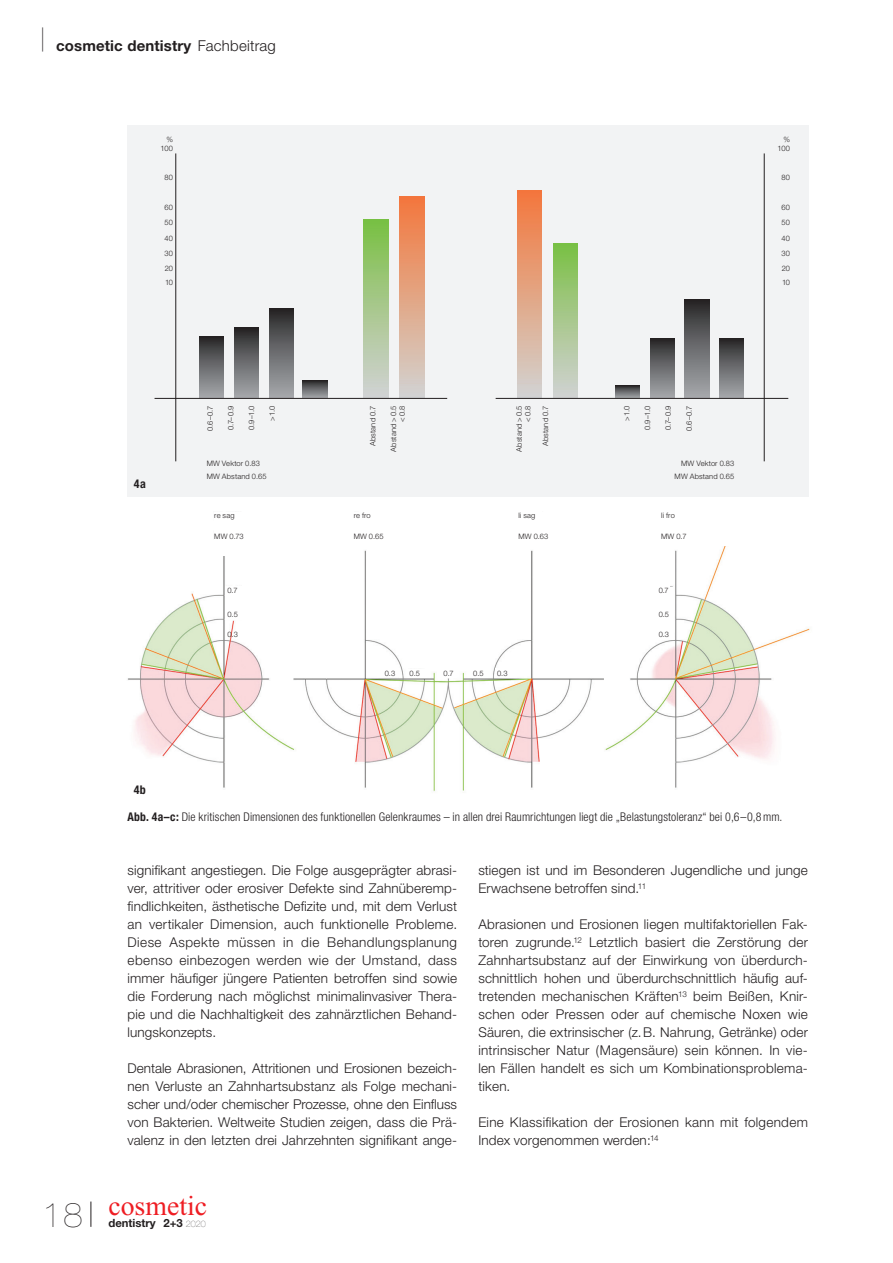
<style>
.page{position:relative;width:893px;height:1263px;background:#fff}
.page>*{position:absolute;margin:0;border:0;box-sizing:border-box;transform-origin:0 0}
.t1{font:27.75px "Times New Roman";color:#ee1d23}
.t2{font:700 15px "Helvetica Neue";letter-spacing:.01em;color:#231f20}
.Content{font:300 13.5px/18px "Helvetica Neue";letter-spacing:.01em;color:#231f20}
.t3{font:300 condensed 12px "Helvetica Neue";letter-spacing:.005em;color:#231f20}
.Image{font:700 condensed 12px "Helvetica Neue";color:#231f20}
.t4{font:700 11.4px "Helvetica Neue";color:#231f20}
.Teaser{font:300 7.5px "Helvetica Neue";letter-spacing:.015em;color:#231f20}
.s1{font-weight:200;font-size:32.25px}
.s2{font-weight:300}
.s3{font-weight:700}
.s4{font-family:"Helvetica Neue";font-weight:200;font-size:34.5px;color:#231f20}
.s5{font-weight:200;font-size:9px}
</style>
<div class="page">
<div style="left:128px;top:125px;width:681px;height:372px;background:#f2f3f4"></div>
<hr style="left:175px;top:153px;width:1px;height:308px;background:#231f20">
<hr style="left:764px;top:153px;width:1px;height:308px;background:#231f20">
<div style="left:199px;top:336px;width:24px;height:62px;background:linear-gradient(to bottom,#2a292a,#a6a9ad)"></div>
<div style="left:234px;top:328px;width:24px;height:70px;background:linear-gradient(to bottom,#2b2a2b,#a7aaad)"></div>
<div style="left:269px;top:309px;width:25px;height:89px;background:linear-gradient(to bottom,#2b2a2b,#a9acb0)"></div>
<svg style="left:303px;top:380px;width:24px;height:18px"></svg>
<div style="left:364px;top:220px;width:24px;height:178px;background:linear-gradient(to bottom,#7bbf44,#d3d1d5)"></div>
<div style="left:400px;top:197px;width:24px;height:201px;background:linear-gradient(to bottom,#f3773b,#d2d3d0)"></div>
<div style="left:517px;top:191px;width:24px;height:207px;background:linear-gradient(to bottom,#f3773b,#d2d3d0)"></div>
<div style="left:554px;top:243px;width:24px;height:155px;background:linear-gradient(to bottom,#7bbf45,#d3d1d4)"></div>
<svg style="left:616px;top:385px;width:24px;height:13px"></svg>
<div style="left:650px;top:338px;width:24px;height:60px;background:linear-gradient(to bottom,#2b292b,#a6a9ad)"></div>
<div style="left:685px;top:300px;width:24px;height:98px;background:linear-gradient(to bottom,#2b2a2b,#a8abaf)"></div>
<div style="left:719px;top:338px;width:25px;height:60px;background:linear-gradient(to bottom,#2b292b,#a6a9ad)"></div>
<hr style="left:496px;top:398px;width:292px;height:1px;background:#231f20">
<hr style="left:155px;top:398px;width:292px;height:1px;background:#231f20">
<img style="left:127px;top:546px;width:683px;height:246px">
<div style="left:214px;top:512px;width:125px;height:44px;background:#fff"></div>
<div style="left:225px;top:586px;width:23px;height:34px;background:#fff"></div>
<div style="left:381px;top:668px;width:19px;height:8px;background:#fff"></div>
<div style="left:408px;top:669px;width:19px;height:8px;background:#fff"></div>
<div style="left:438px;top:668px;width:19px;height:9px;background:#fff"></div>
<div style="left:469px;top:668px;width:19px;height:9px;background:#fff"></div>
<div style="left:495px;top:668px;width:20px;height:9px;background:#fff"></div>
<div style="left:646px;top:583px;width:24px;height:33px;background:#fff"></div>
<div style="left:659px;top:587px;width:15px;height:53px;background:#fff"></div>
<div style="left:473px;top:670px;width:16px;height:6px;background:#fff"></div>
<svg style="left:91px;top:1201px;width:1px;height:26px"></svg>
<p class="t2" style="left:39px;top:36px;width:238px"><span class="s1">|</span> cosmetic dentistry <span class="s2">Fachbeitrag</span></p>
<p class="Teaser" style="left:166px;top:135px;width:8px">%</p>
<p class="Teaser" style="left:161px;top:144px;width:14px">100</p>
<p class="Teaser" style="left:165px;top:172px;width:10px">80</p>
<p class="Teaser" style="left:165px;top:203px;width:10px">60</p>
<p class="Teaser" style="left:165px;top:218px;width:10px">50</p>
<p class="Teaser" style="left:165px;top:233px;width:10px">40</p>
<p class="Teaser" style="left:165px;top:249px;width:10px">30</p>
<p class="Teaser" style="left:165px;top:264px;width:10px">20</p>
<p class="Teaser" style="left:165px;top:277px;width:10px">10</p>
<p class="Teaser" style="left:783px;top:135px;width:8px">%</p>
<p class="Teaser" style="left:778px;top:144px;width:14px">100</p>
<p class="Teaser" style="left:781px;top:172px;width:10px">80</p>
<p class="Teaser" style="left:781px;top:203px;width:10px">60</p>
<p class="Teaser" style="left:782px;top:218px;width:10px">50</p>
<p class="Teaser" style="left:782px;top:233px;width:10px">40</p>
<p class="Teaser" style="left:782px;top:249px;width:10px">30</p>
<p class="Teaser" style="left:782px;top:264px;width:10px">20</p>
<p class="Teaser" style="left:782px;top:277px;width:10px">10</p>
<p class="Image" style="left:134px;top:477px;width:13px">4a</p>
<p class="Image" style="left:134px;top:783px;width:13px">4b</p>
<p class="Teaser" style="left:205px;top:431px;width:27px;rotate:-90deg">0.6–0.7</p>
<p class="Teaser" style="left:226px;top:430px;width:26px;rotate:-90deg">0.7–0.9</p>
<p class="Teaser" style="left:247px;top:430px;width:26px;rotate:-90deg">0.9–1.0</p>
<p class="Teaser" style="left:268px;top:421px;width:17px;rotate:-90deg">&gt;1.0</p>
<p class="Teaser" style="left:622px;top:421px;width:17px;rotate:-90deg">&gt;1.0</p>
<p class="Teaser" style="left:643px;top:430px;width:26px;rotate:-90deg">0.9–1.0</p>
<p class="Teaser" style="left:664px;top:430px;width:26px;rotate:-90deg">0.7–0.9</p>
<p class="Teaser" style="left:684px;top:431px;width:27px;rotate:-90deg">0.6–0.7</p>
<p class="Teaser" style="left:368px;top:446px;width:42px;rotate:-90deg">Abstand 0.7</p>
<p class="Teaser" style="left:389px;top:452px;width:47px;rotate:-90deg">Abstand &gt;0.5</p>
<p class="Teaser" style="left:398px;top:422px;width:17px;rotate:-90deg">&lt;0.8</p>
<p class="Teaser" style="left:514px;top:452px;width:47px;rotate:-90deg">Abstand &gt;0.5</p>
<p class="Teaser" style="left:523px;top:422px;width:17px;rotate:-90deg">&lt;0.8</p>
<p class="Teaser" style="left:541px;top:446px;width:42px;rotate:-90deg">Abstand 0.7</p>
<p class="Teaser" style="left:207px;top:458px;width:55px">MW Vektor 0.83</p>
<p class="Teaser" style="left:207px;top:471px;width:61px">MW Abstand 0.65</p>
<p class="Teaser" style="left:681px;top:458px;width:55px">MW Vektor 0.83</p>
<p class="Teaser" style="left:675px;top:471px;width:61px">MW Abstand 0.65</p>
<p class="Teaser" style="left:214px;top:511px;width:22px">re sag</p>
<p class="Teaser" style="left:214px;top:532px;width:31px">MW 0.73</p>
<p class="Teaser" style="left:354px;top:511px;width:19px">re fro</p>
<p class="Teaser" style="left:354px;top:532px;width:31px">MW 0.65</p>
<p class="Teaser" style="left:518px;top:511px;width:18px">li sag</p>
<p class="Teaser" style="left:518px;top:532px;width:31px">MW 0.63</p>
<p class="Teaser" style="left:661px;top:511px;width:15px">li fro</p>
<p class="Teaser" style="left:661px;top:532px;width:27px">MW 0.7</p>
<p class="Teaser" style="left:227px;top:585px;width:12px">0.7</p>
<p class="Teaser" style="left:227px;top:609px;width:12px">0.5</p>
<p class="Teaser" style="left:227px;top:630px;width:12px">0.3</p>
<p class="Teaser" style="left:659px;top:585px;width:12px">0.7</p>
<p class="Teaser" style="left:659px;top:609px;width:12px">0.5</p>
<p class="Teaser" style="left:659px;top:630px;width:12px">0.3</p>
<p class="Teaser" style="left:385px;top:668px;width:12px">0.3</p>
<p class="Teaser" style="left:409px;top:668px;width:12px">0.5</p>
<p class="Teaser" style="left:443px;top:668px;width:12px">0.7</p>
<p class="Teaser" style="left:473px;top:668px;width:12px">0.5</p>
<p class="Teaser" style="left:497px;top:668px;width:12px">0.3</p>
<p class="t3" style="left:128px;top:810px;width:656px"><span class="s3">Abb. 4a–c:</span> Die kritischen Dimensionen des funktionellen Gelenkraumes – in allen drei Raumrichtungen liegt die „Belastungstoleranz“ bei 0,6–0,8mm.</p>
<p class="Content" style="left:128px;top:861px;width:331px">signifikant angestiegen. Die Folge ausgeprägter abrasi&shy;ver, attritiver oder erosiver Defekte sind Zahnüberemp&shy;findlichkeiten, ästhetische Defizite und, mit dem Verlust an vertikaler Dimension, auch funktionelle Probleme.<br>Diese Aspekte müssen in die Behandlungsplanung ebenso einbezogen werden wie der Umstand, dass immer häufiger jüngere Patienten betroffen sind sowie die Forderung nach möglichst minimalinvasiver Thera&shy;pie und die Nachhaltigkeit des zahnärztlichen Behand&shy;lungskonzepts.</p>
<p class="Content" style="left:128px;top:1059px;width:331px">Dentale Abrasionen, Attritionen und Erosionen bezeich&shy;nen Verluste an Zahnhartsubstanz als Folge mechani&shy;scher und/oder chemischer Prozesse, ohne den Einfluss von Bakterien. Weltweite Studien zeigen, dass die Prä&shy;valenz in den letzten drei Jahrzehnten signifikant ange-</p>
<h1 class="t1" style="left:43px;top:1190px;width:166px"><span class="s4">18</span> cosmetic</h1>
<p class="t4" style="left:108px;top:1216px;width:99px">dentistry 2+3 <span class="s5">2020</span></p>
<p class="Content" style="left:478px;top:861px;width:331px">stiegen ist und im Besonderen Jugendliche und junge<br>Erwachsene betroffen sind.<sup>11</sup></p>
<p class="Content" style="left:478px;top:915px;width:331px">Abrasionen und Erosionen liegen multifaktoriellen Fak&shy;toren zugrunde.<sup>12</sup> Letztlich basiert die Zerstörung der Zahnhartsubstanz auf der Einwirkung von überdurch&shy;schnittlich hohen und überdurchschnittlich häufig auf&shy;tretenden mechanischen Kräften<sup>13</sup> beim Beißen, Knir&shy;schen oder Pressen oder auf chemische Noxen wie Säuren, die extrinsischer (z.B. Nahrung, Getränke) oder intrinsischer Natur (Magensäure) sein können. In vie&shy;len Fällen handelt es sich um Kombinationsproblema&shy;tiken.</p>
<p class="Content" style="left:478px;top:1113px;width:331px">Eine Klassifikation der Erosionen kann mit folgendem<br>Index vorgenommen werden:<sup>14</sup></p>
</div>
